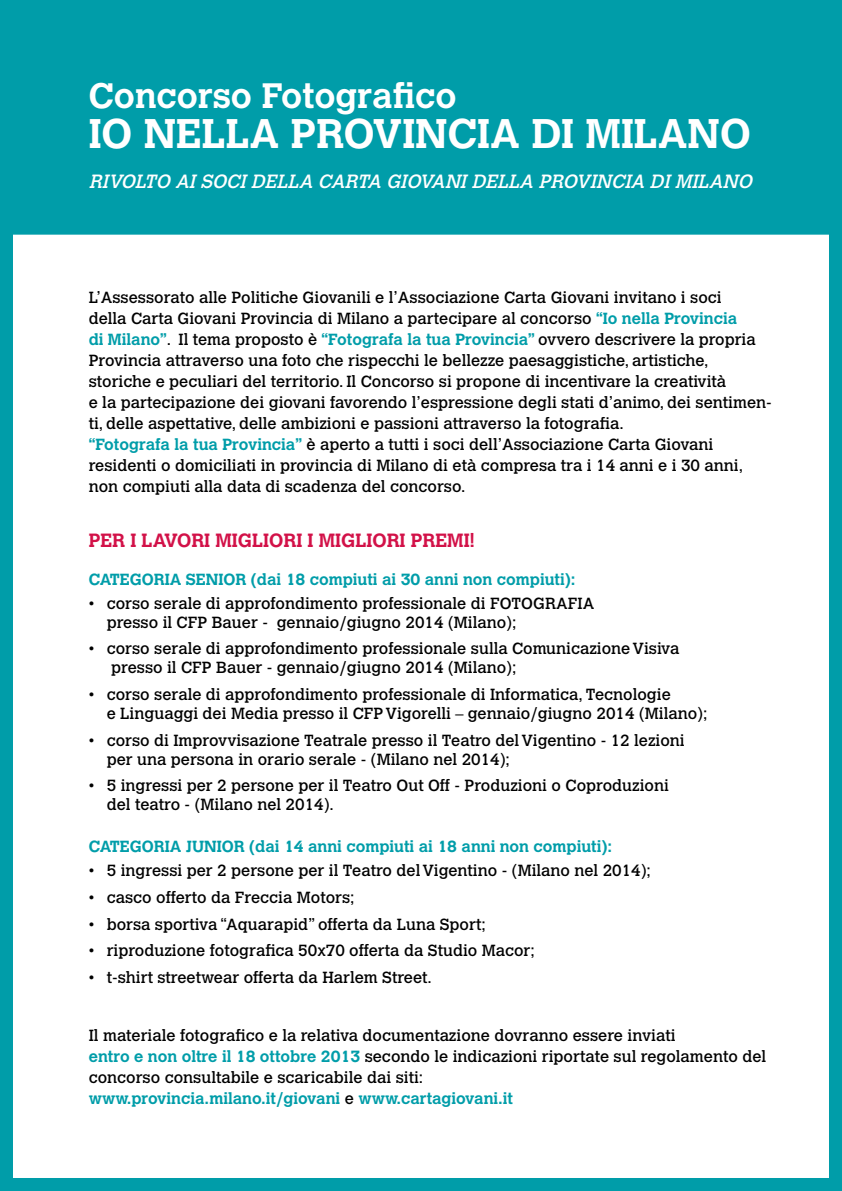
<style>
.page{position:relative;width:842px;height:1191px;background:#fff}
.page>*{position:absolute;margin:0;border:0;box-sizing:border-box;transform-origin:0 0}
.t1{font:700 41px "Calvert MT Std";color:#fff}
.t2{font:700 35px "Calvert MT Std";color:#fff}
.t3{font:italic 19px "Calvert MT Std";color:#fff}
.t4{font:700 19px "Calvert MT Std";color:#d21148}
.t5{font:16px/21px "Calvert MT Std";color:#000}
.t6{font:700 16px "Calvert MT Std";color:#009da9}
.s1{font-weight:700;color:#009da9}
</style>
<div class="page">
<div style="left:0;top:0;width:842px;height:1191px;border:13px solid #009da9"></div>
<div style="left:6px;top:0;width:823px;height:234px;background:#009da9"></div>
<div style="left:6px;top:0;width:823px;height:235px;border:1px solid #009da9"></div>
<h2 class="t2" style="left:89px;top:74px;width:369px">Concorso Fotografico</h2>
<h1 class="t1" style="left:89px;top:108px;width:664px">IO NELLA PROVINCIA DI MILANO</h1>
<p class="t3" style="left:89px;top:170px;width:670px">RIVOLTO AISOCIDELLA CARTA GIOVANIDELLA PROVINCIA DIMILANO</p>
<p class="t5" style="left:89px;top:287px;width:685px">L’Assessorato alle Politiche Giovanili e l’Associazione Carta Giovani invitano i soci<br>della Carta Giovani Provincia di Milano a partecipare al concorso <span class="s1">“Io nella Provincia<br>di Milano”</span>. Il tema proposto è <span class="s1">“Fotografa la tua Provincia”</span> ovvero descrivere la propria Provincia attraverso una foto che rispecchi le bellezze paesaggistiche, artistiche, storiche e peculiari del territorio. Il Concorso si propone di incentivare la creatività<br>e la partecipazione dei giovani favorendo l’espressione degli stati d’animo, dei sentimen&shy;ti, delle aspettative, delle ambizioni e passioni attraverso la fotografia.<br><span class="s1">“Fotografa la tua Provincia”</span> è aperto a tutti i soci dell’Associazione Carta Giovani residenti o domiciliati in provincia di Milano di età compresa tra i 14 anni e i 30 anni, non compiuti alla data di scadenza del concorso.</p>
<p class="t4" style="left:89px;top:528px;width:388px">PER I LAVORI MIGLIORI I MIGLIORI PREMI!</p>
<p class="t6" style="left:89px;top:569px;width:488px">CATEGORIA SENIOR (dai 18 compiuti ai 30 anni non compiuti):</p>
<p class="t5" style="left:107px;top:593px;width:489px;line-height:19px;text-indent:-18px">• corso serale di approfondimento professionale di FOTOGRAFIA presso il CFP Bauer - gennaio/giugno 2014 (Milano);</p>
<p class="t5" style="left:111px;top:639px;width:570px;line-height:19px;text-indent:-22px">• corso serale di approfondimento professionale sulla Comunicazione Visiva presso il CFP Bauer - gennaio/giugno 2014 (Milano);</p>
<p class="t5" style="left:107px;top:685px;width:602px;line-height:19px;text-indent:-18px">• corso serale di approfondimento professionale di Informatica, Tecnologie<br>e Linguaggi dei Media presso il CFP Vigorelli – gennaio/giugno 2014 (Milano);</p>
<p class="t5" style="left:107px;top:730px;width:579px;line-height:19px;text-indent:-18px">• corso di Improvvisazione Teatrale presso il Teatro del Vigentino - 12 lezioni per una persona in orario serale - (Milano nel 2014);</p>
<p class="t5" style="left:107px;top:776px;width:564px;line-height:19px;text-indent:-18px">• 5 ingressi per 2 persone per il Teatro Out Off - Produzioni o Coproduzioni del teatro - (Milano nel 2014).</p>
<p class="t6" style="left:89px;top:836px;width:525px">CATEGORIA JUNIOR (dai 14 anni compiuti ai 18 anni non compiuti):</p>
<p class="t5" style="left:89px;top:860px;width:564px">• 5 ingressi per 2 persone per il Teatro del Vigentino - (Milano nel 2014);</p>
<p class="t5" style="left:89px;top:887px;width:267px">• casco offerto da Freccia Motors;</p>
<p class="t5" style="left:89px;top:913px;width:399px">• borsa sportiva “Aquarapid” offerta da Luna Sport;</p>
<p class="t5" style="left:89px;top:940px;width:448px">• riproduzione fotografica 50x70 offerta da Studio Macor;</p>
<p class="t5" style="left:89px;top:967px;width:345px">• t-shirt streetwear offerta da Harlem Street.</p>
<p class="t5" style="left:89px;top:1025px;width:679px">Il materiale fotografico e la relativa documentazione dovranno essere inviati<br><span class="s1">entro e non oltre il 18 ottobre 2013</span> secondo le indicazioni riportate sul regolamento del concorso consultabile e scaricabile dai siti:<br><span class="s1">www.provincia.milano.it/giovani</span> e <span class="s1">www.cartagiovani.it</span></p>
</div>
